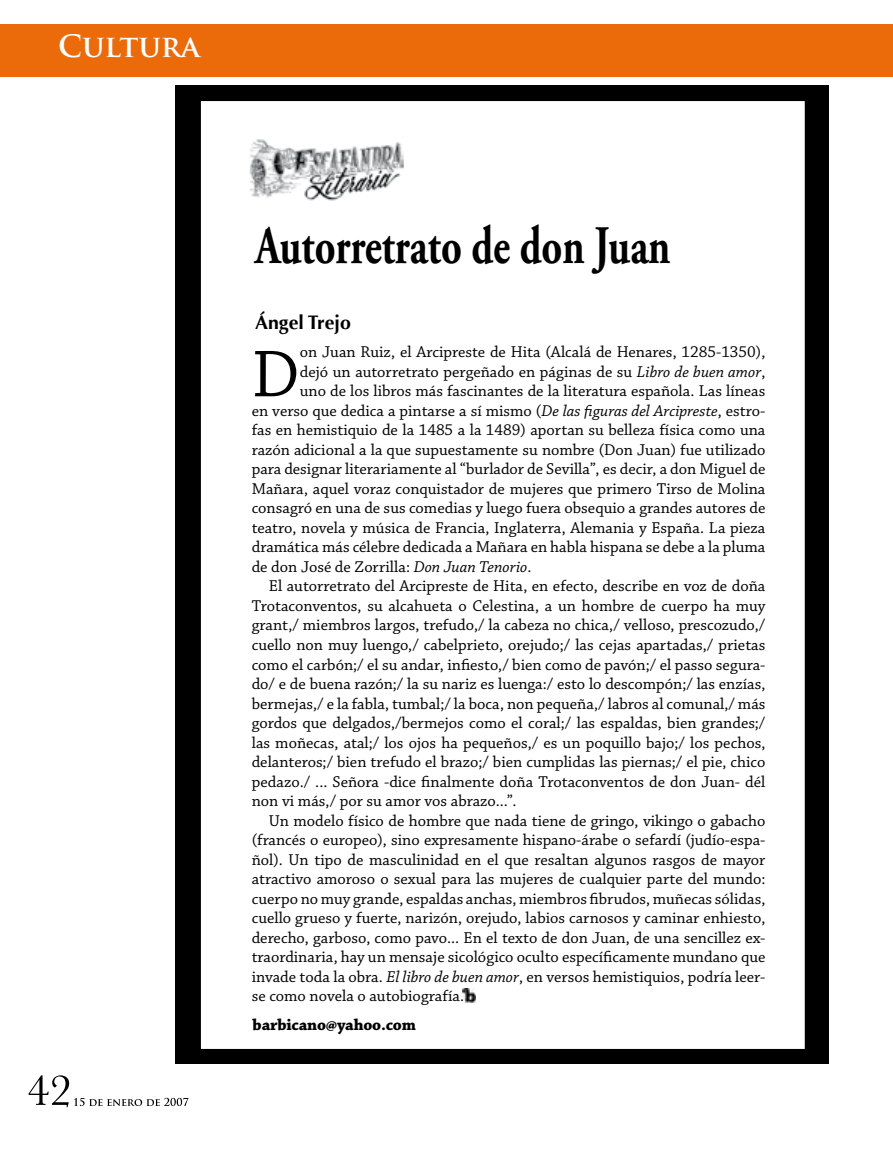
<style>
.page{position:relative;width:893px;height:1149px;background:#fff}
.page>*{position:absolute;margin:0;border:0;box-sizing:border-box;transform-origin:0 0}
.t1{font:69.6px "Chaparral Pro";color:#000}
.t2{font:700 54px "Adobe Garamond Pro";color:#000;scale:.75 1}
.t3{font:700 30px "Trajan Pro";letter-spacing:-.01em;color:#fff}
.t4{font:700 19.5px "Optima";color:#000}
.t5{font:16.5px "Chaparral Pro";color:#000}
.t6{font:700 16.5px "Chaparral Pro";letter-spacing:-.01em;color:#000}
.s1{font-style:italic}
</style>
<div class="page">
<div style="left:0;top:25px;width:893px;height:52px;background:#eb6a0a"></div>
<svg style="left:29px;top:1075px;width:160px;height:31px"></svg>
<div style="left:176px;top:85px;width:653px;height:978px;background:#000"></div>
<div style="left:200px;top:100px;width:605px;height:949px;background:#fff"></div>
<img style="left:249px;top:139px;width:155px;height:62px">
<svg style="left:463px;top:988px;width:12px;height:13px"></svg>
<h3 class="t3" style="left:58px;top:27px;width:144px">CULTURA</h3>
<h2 class="t2" style="left:255px;top:214px;width:555px">Autorretrato de don Juan</h2>
<p class="t4" style="left:255px;top:310px;width:97px">Ángel Trejo</p>
<h1 class="t1" style="left:252px;top:335px;width:50px">D</h1>
<p class="t5" style="left:300px;top:343px;width:467px">on Juan Ruiz, el Arcipreste de Hita (Alcalá de Henares, 1285-1350),</p>
<p class="t5" style="left:300px;top:362px;width:467px">dejó un autorretrato pergeñado en páginas de su <span class="s1">Libro de buen amor</span>,</p>
<p class="t5" style="left:300px;top:382px;width:467px">uno de los libros más fascinantes de la literatura española. Las líneas</p>
<p class="t5" style="left:252px;top:401px;width:515px">en verso que dedica a pintarse a sí mismo (<span class="s1">De las figuras del Arcipreste</span>, estro-</p>
<p class="t5" style="left:252px;top:421px;width:515px">fas en hemistiquio de la 1485 a la 1489) aportan su belleza física como una</p>
<p class="t5" style="left:252px;top:440px;width:515px">razón adicional a la que supuestamente su nombre (Don Juan) fue utilizado</p>
<p class="t5" style="left:252px;top:460px;width:515px">para designar literariamente al “burlador de Sevilla”, es decir, a don Miguel de</p>
<p class="t5" style="left:252px;top:479px;width:515px">Mañara, aquel voraz conquistador de mujeres que primero Tirso de Molina</p>
<p class="t5" style="left:252px;top:499px;width:515px">consagró en una de sus comedias y luego fuera obsequio a grandes autores de</p>
<p class="t5" style="left:252px;top:518px;width:515px">teatro, novela y música de Francia, Inglaterra, Alemania y España. La pieza</p>
<p class="t5" style="left:252px;top:538px;width:515px">dramática más célebre dedicada a Mañara en habla hispana se debe a la pluma</p>
<p class="t5" style="left:252px;top:557px;width:281px">de don José de Zorrilla: <span class="s1">Don Juan Tenorio</span>.</p>
<p class="t5" style="left:269px;top:577px;width:498px">El autorretrato del Arcipreste de Hita, en efecto, describe en voz de doña</p>
<p class="t5" style="left:252px;top:596px;width:515px">Trotaconventos, su alcahueta o Celestina, a un hombre de cuerpo ha muy</p>
<p class="t5" style="left:252px;top:616px;width:515px">grant,/ miembros largos, trefudo,/ la cabeza no chica,/ velloso, prescozudo,/</p>
<p class="t5" style="left:252px;top:635px;width:515px">cuello non muy luengo,/ cabelprieto, orejudo;/ las cejas apartadas,/ prietas</p>
<p class="t5" style="left:252px;top:655px;width:515px">como el carbón;/ el su andar, infiesto,/ bien como de pavón;/ el passo segura-</p>
<p class="t5" style="left:252px;top:674px;width:515px">do/ e de buena razón;/ la su nariz es luenga:/ esto lo descompón;/ las enzías,</p>
<p class="t5" style="left:252px;top:694px;width:515px">bermejas,/ e la fabla, tumbal;/ la boca, non pequeña,/ labros al comunal,/ más</p>
<p class="t5" style="left:252px;top:713px;width:515px">gordos que delgados,/bermejos como el coral;/ las espaldas, bien grandes;/</p>
<p class="t5" style="left:252px;top:733px;width:515px">las moñecas, atal;/ los ojos ha pequeños,/ es un poquillo bajo;/ los pechos,</p>
<p class="t5" style="left:252px;top:752px;width:515px">delanteros;/ bien trefudo el brazo;/ bien cumplidas las piernas;/ el pie, chico</p>
<p class="t5" style="left:252px;top:772px;width:515px">pedazo./ ... Señora -dice finalmente doña Trotaconventos de don Juan- dél</p>
<p class="t5" style="left:252px;top:791px;width:266px">non vi más,/ por su amor vos abrazo...”.</p>
<p class="t5" style="left:269px;top:811px;width:498px">Un modelo físico de hombre que nada tiene de gringo, vikingo o gabacho</p>
<p class="t5" style="left:252px;top:830px;width:515px">(francés o europeo), sino expresamente hispano-árabe o sefardí (judío-espa-</p>
<p class="t5" style="left:252px;top:850px;width:515px">ñol). Un tipo de masculinidad en el que resaltan algunos rasgos de mayor</p>
<p class="t5" style="left:252px;top:869px;width:515px">atractivo amoroso o sexual para las mujeres de cualquier parte del mundo:</p>
<p class="t5" style="left:252px;top:889px;width:515px">cuerpo no muy grande, espaldas anchas, miembros fibrudos, muñecas sólidas,</p>
<p class="t5" style="left:252px;top:908px;width:515px">cuello grueso y fuerte, narizón, orejudo, labios carnosos y caminar enhiesto,</p>
<p class="t5" style="left:252px;top:928px;width:515px">derecho, garboso, como pavo... En el texto de don Juan, de una sencillez ex-</p>
<p class="t5" style="left:252px;top:947px;width:515px">traordinaria, hay un mensaje sicológico oculto específicamente mundano que</p>
<p class="t5" style="left:252px;top:967px;width:515px">invade toda la obra. <span class="s1">El libro de buen amor</span>, en versos hemistiquios, podría leer-</p>
<p class="t5" style="left:252px;top:986px;width:214px">se como novela o autobiografía.</p>
<p class="t6" style="left:253px;top:1014px;width:165px">barbicano@yahoo.com</p>
</div>
